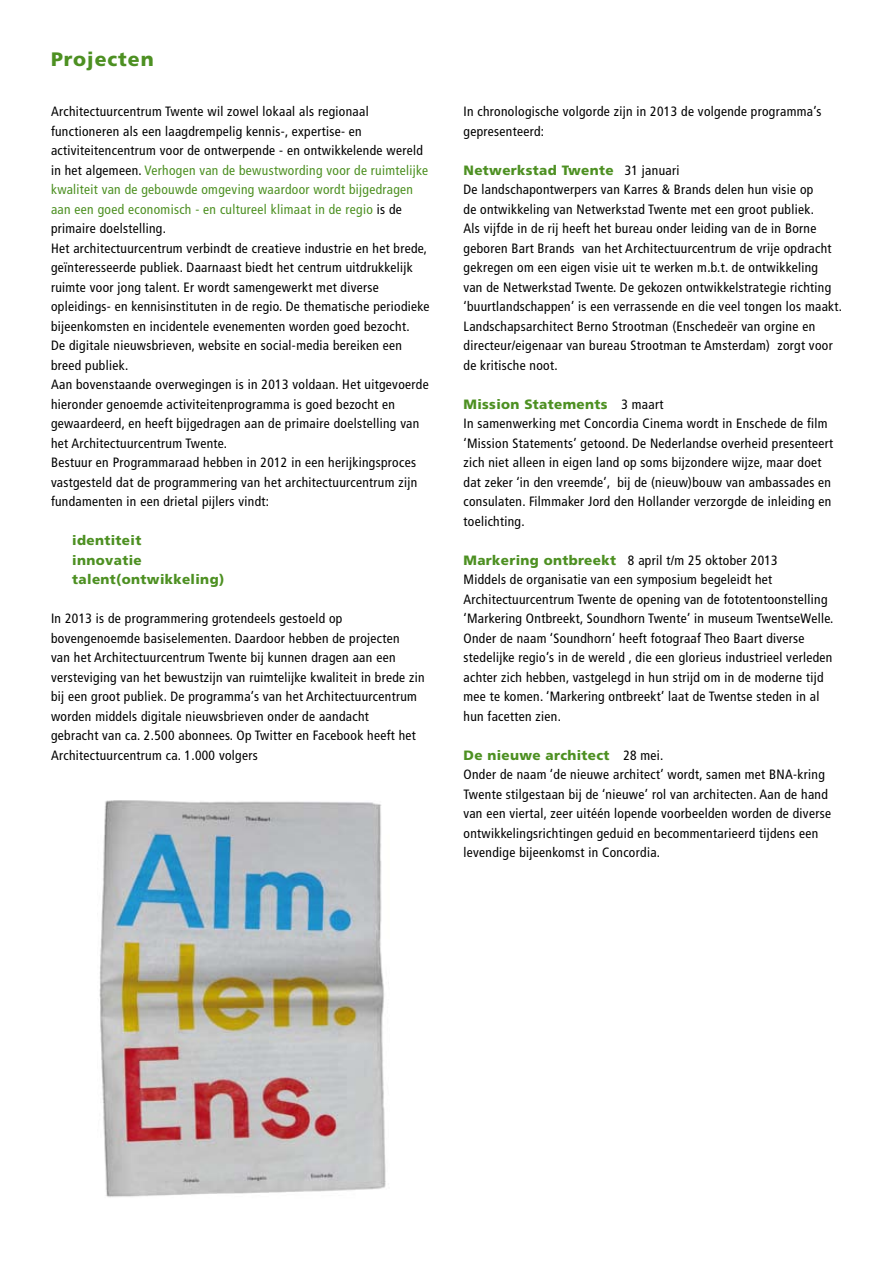
<style>
.page{position:relative;width:893px;height:1263px;background:#fff}
.page>*{position:absolute;margin:0;border:0;box-sizing:border-box;transform-origin:0 0}
.t1{font:900 19.5px "Frutiger";letter-spacing:.05em;color:#4d9022}
.t2{font:condensed 13.5px/19.5px "Frutiger";letter-spacing:.025em;color:#000}
.t3{font:900 13.5px/19.5px "Frutiger";letter-spacing:.025em;color:#4d9022}
.s1{color:#4d9022}
.s2{font-weight:900;font-stretch:normal;color:#4d9022}
</style>
<div class="page">
<img style="left:99px;top:800px;width:287px;height:398px">
<h1 class="t1" style="left:51px;top:48px;width:104px">Projecten</h1>
<p class="t2" style="left:51px;top:102px;width:380px">Architectuurcentrum Twente wil zowel lokaal als regionaal functioneren als een laagdrempelig kennis-, expertise- en activiteitencentrum voor de ontwerpende - en ontwikkelende wereld in het algemeen. <span class="s1">Verhogen van de bewustwording voor de ruimtelijke kwaliteit van de gebouwde omgeving waardoor wordt bijgedragen aan een goed economisch - en cultureel klimaat in de regio</span> is de primaire doelstelling.<br>Het architectuurcentrum verbindt de creatieve industrie en het brede, geïnteresseerde publiek. Daarnaast biedt het centrum uitdrukkelijk ruimte voor jong talent. Er wordt samengewerkt met diverse opleidings- en kennisinstituten in de regio. De thematische periodieke bijeenkomsten en incidentele evenementen worden goed bezocht.<br>De digitale nieuwsbrieven, website en social-media bereiken een breed publiek.<br>Aan bovenstaande overwegingen is in 2013 voldaan. Het uitgevoerde hieronder genoemde activiteitenprogramma is goed bezocht en gewaardeerd, en heeft bijgedragen aan de primaire doelstelling van het Architectuurcentrum Twente.<br>Bestuur en Programmaraad hebben in 2012 in een herijkingsproces vastgesteld dat de programmering van het architectuurcentrum zijn fundamenten in een drietal pijlers vindt:</p>
<p class="t3" style="left:72px;top:531px;width:153px">identiteit<br>innovatie talent(ontwikkeling)</p>
<p class="t2" style="left:51px;top:609px;width:375px">In 2013 is de programmering grotendeels gestoeld op bovengenoemde basiselementen. Daardoor hebben de projecten<br>van het Architectuurcentrum Twente bij kunnen dragen aan een versteviging van het bewustzijn van ruimtelijke kwaliteit in brede zin bij een groot publiek. De programma’s van het Architectuurcentrum worden middels digitale nieuwsbrieven onder de aandacht<br>gebracht van ca. 2.500 abonnees. Op Twitter en Facebook heeft het Architectuurcentrum ca. 1.000 volgers</p>
<p class="t2" style="left:463px;top:102px;width:359px">In chronologische volgorde zijn in 2013 de volgende programma’s gepresenteerd:</p>
<p class="t2" style="left:463px;top:160px;width:380px"><span class="s2">Netwerkstad Twente</span> 31 januari<br>De landschapontwerpers van Karres &amp; Brands delen hun visie op<br>de ontwikkeling van Netwerkstad Twente met een groot publiek.<br>Als vijfde in de rij heeft het bureau onder leiding van de in Borne geboren Bart Brands van het Architectuurcentrum de vrije opdracht gekregen om een eigen visie uit te werken m.b.t. de ontwikkeling<br>van de Netwerkstad Twente. De gekozen ontwikkelstrategie richting ‘buurtlandschappen’ is een verrassende en die veel tongen los maakt.<br>Landschapsarchitect Berno Strootman (Enschedeër van orgine en directeur/eigenaar van bureau Strootman te Amsterdam) zorgt voor de kritische noot.</p>
<p class="t2" style="left:463px;top:394px;width:371px"><span class="s2">Mission Statements</span> 3 maart<br>In samenwerking met Concordia Cinema wordt in Enschede de film ‘Mission Statements’ getoond. De Nederlandse overheid presenteert zich niet alleen in eigen land op soms bijzondere wijze, maar doet dat zeker ‘in den vreemde’, bij de (nieuw)bouw van ambassades en consulaten. Filmmaker Jord den Hollander verzorgde de inleiding en toelichting.</p>
<p class="t2" style="left:463px;top:550px;width:372px"><span class="s2">Markering ontbreekt</span> 8 april t/m 25 oktober 2013<br>Middels de organisatie van een symposium begeleidt het Architectuurcentrum Twente de opening van de fototentoonstelling ‘Markering Ontbreekt, Soundhorn Twente’ in museum TwentseWelle.<br>Onder de naam ‘Soundhorn’ heeft fotograaf Theo Baart diverse stedelijke regio’s in de wereld , die een glorieus industrieel verleden achter zich hebben, vastgelegd in hun strijd om in de moderne tijd mee te komen. ‘Markering ontbreekt’ laat de Twentse steden in al hun facetten zien.</p>
<p class="t2" style="left:463px;top:745px;width:369px"><span class="s2">De nieuwe architect</span> 28 mei.<br>Onder de naam ‘de nieuwe architect’ wordt, samen met BNA-kring Twente stilgestaan bij de ‘nieuwe’ rol van architecten. Aan de hand van een viertal, zeer uitéén lopende voorbeelden worden de diverse ontwikkelingsrichtingen geduid en becommentarieerd tijdens een levendige bijeenkomst in Concordia.</p>
</div>
